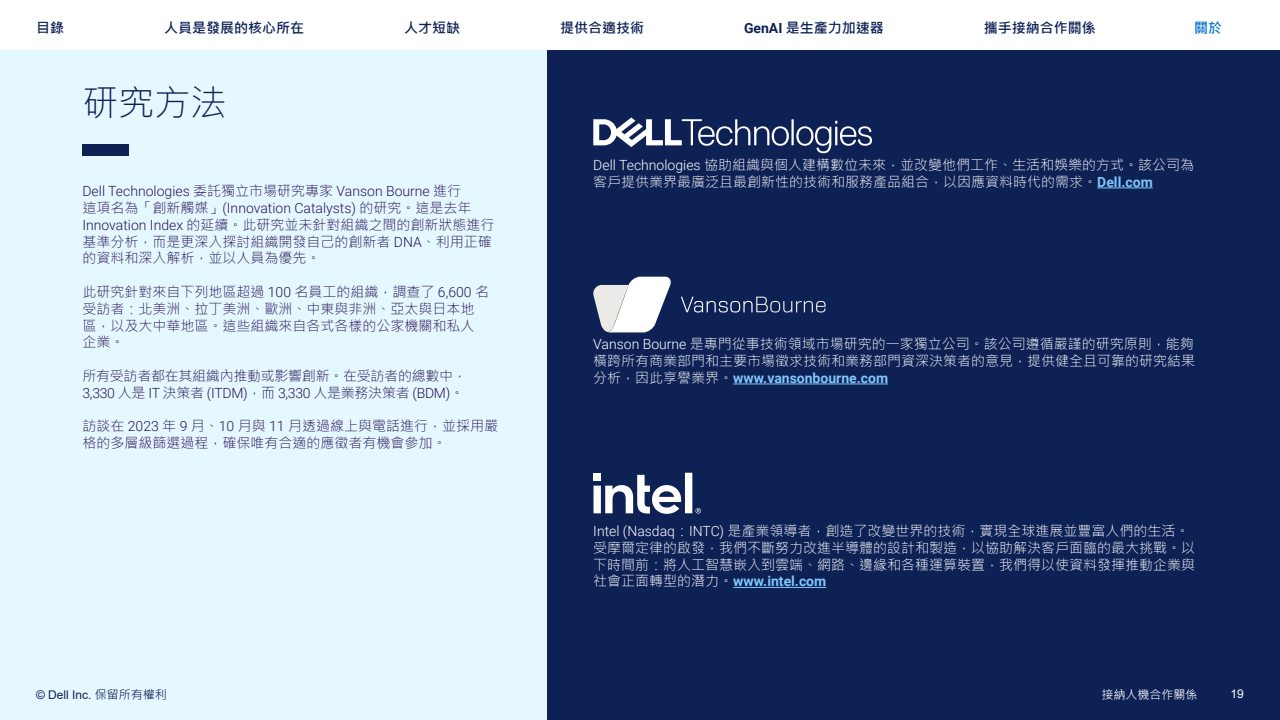
<style>
.page{position:relative;width:1280px;height:720px;background:#fff}
.page>*{position:absolute;margin:0;border:0;box-sizing:border-box;transform-origin:0 0}
.t1{font:300 36px "Microsoft Jheng Hei";color:#0d2155}
.t2{font:300 14px/16.8px "Microsoft Jheng Hei";color:#fff}
.t3{font:300 14px/16.8px "Microsoft Jheng Hei";color:#2a145a}
.t4{font:300 14px/16.8px "Roboto";color:#2a145a}
.t5{font:700 14px "Roboto";color:#80c7fb}
.t6{font:700 14px "Microsoft Jheng Hei";color:#0d2155}
.t7{font:300 14px "Roboto";letter-spacing:-.02em;color:#2a145a}
.t8{font:300 14px "Microsoft Jheng Hei";letter-spacing:-.02em;color:#2a145a}
.t9{font:700 14px "Microsoft Jheng Hei";color:#0672cb}
.t10{font:12px "Arial";color:#0d2155}
.t11{font:12px "Microsoft Jheng Hei";color:#fff}
.t12{font:12px "Arial";color:#fff}
.s1{font-family:"Roboto"}
.s2{font-family:"Microsoft Jheng Hei"}
.s3{font-family:"Roboto";font-weight:700;color:#80c7fb}
.s4{font-family:"Microsoft Jheng Hei";font-weight:300;color:#fff}
</style>
<div class="page">
<div style="left:0;top:50px;width:826px;height:670px;background:#e5f8ff"></div>
<div style="left:547px;top:50px;width:733px;height:670px;background:#0d2155"></div>
<hr style="left:1097px;top:188px;width:56px;height:1px;background:#80c7fb">
<hr style="left:733px;top:384px;width:155px;height:1px;background:#80c7fb">
<hr style="left:733px;top:587px;width:93px;height:1px;background:#80c7fb">
<svg style="left:593px;top:117px;width:279px;height:36px"></svg>
<svg style="left:681px;top:297px;width:145px;height:15px"></svg>
<svg style="left:593px;top:277px;width:78px;height:55px"></svg>
<div style="left:82px;top:144px;width:47px;height:11px;background:#0d2155"></div>
<div style="left:593px;top:473px;width:8px;height:8px;background:#fff"></div>
<svg style="left:594px;top:473px;width:107px;height:41px"></svg>
<p class="t6" style="left:36px;top:19px;width:29px">目錄</p>
<p class="t6" style="left:164px;top:19px;width:142px">人員是發展的核心所在</p>
<p class="t6" style="left:404px;top:19px;width:57px">人才短缺</p>
<p class="t6" style="left:560px;top:19px;width:85px">提供合適技術</p>
<p class="t6" style="left:744px;top:19px;width:141px"><span class="s1">GenAI</span> 是生產力加速器</p>
<p class="t6" style="left:984px;top:19px;width:113px">攜手接納合作關係</p>
<p class="t9" style="left:1194px;top:19px;width:29px">關於</p>
<h1 class="t1" style="left:82px;top:80px;width:145px">研究方法</h1>
<p class="t4" style="left:82px;top:182px;width:391px">Dell Technologies <span class="s2">委託獨立市場研究專家</span> Vanson Bourne <span class="s2">進行這項名為「創新觸媒」</span>(Innovation Catalysts) <span class="s2">的研究。這是去年</span></p>
<p class="t3" style="left:82px;top:216px;width:414px"><span class="s1">Innovation Index</span> 的延續。此研究並未針對組織之間的創新狀態進行基準分析，而是更深入探討組織開發自己的創新者 <span class="s1">DNA</span>、利用正確的資料和深入解析，並以人員為優先。</p>
<p class="t3" style="left:82px;top:283px;width:408px">此研究針對來自下列地區超過 <span class="s1">100</span> 名員工的組織，調查了 <span class="s1">6,600</span> 名受訪者：北美洲、拉丁美洲、歐洲、中東與非洲、亞太與日本地區，以及大中華地區。這些組織來自各式各樣的公家機關和私人企業。</p>
<p class="t8" style="left:82px;top:367px;width:386px">所有受訪者都在其組織內推動或影響創新。在受訪者的總數中，</p>
<p class="t7" style="left:82px;top:383px;width:383px">3,330 <span class="s2">人是</span> IT <span class="s2">決策者</span> (ITDM)<span class="s2">，而</span> 3,330 <span class="s2">人是業務決策者</span> (BDM)<span class="s2">。</span></p>
<p class="t3" style="left:82px;top:418px;width:417px">訪談在 <span class="s1">2023</span> 年 <span class="s1">9</span> 月、<span class="s1">10</span> 月與 <span class="s1">11</span> 月透過線上與電話進行，並採用嚴格的多層級篩選過程，確保唯有合適的應徵者有機會參加。</p>
<p class="t2" style="left:593px;top:156px;width:602px"><span class="s1">Dell Technologies</span> 協助組織與個人建構數位未來，並改變他們工作、生活和娛樂的方式。該公司為客戶提供業界最廣泛且最創新性的技術和服務產品組合，以因應資料時代的需求。<span class="s3">Dell.com</span></p>
<p class="t2" style="left:593px;top:336px;width:603px"><span class="s1">Vanson Bourne</span> 是專門從事技術領域市場研究的一家獨立公司。該公司遵循嚴謹的研究原則，能夠橫跨所有商業部門和主要市場徵求技術和業務部門資深決策者的意見，提供健全且可靠的研究結果</p>
<p class="t5" style="left:593px;top:368px;width:296px"><span class="s4">分析，因此享譽業界。</span>www.vansonbourne.com</p>
<p class="t2" style="left:593px;top:522px;width:603px"><span class="s1">Intel (Nasdaq</span>：<span class="s1">INTC)</span> 是產業領導者，創造了改變世界的技術，實現全球進展並豐富人們的生活。受摩爾定律的啟發，我們不斷努力改進半導體的設計和製造，以協助解決客戶面臨的最大挑戰。以下時間前：將人工智慧嵌入到雲端、網路、邊緣和各種運算裝置，我們得以使資料發揮推動企業與</p>
<p class="t5" style="left:593px;top:572px;width:235px"><span class="s4">社會正面轉型的潛力。</span>www.intel.com</p>
<p class="t10" style="left:36px;top:686px;width:132px">© Dell Inc. <span class="s2">保留所有權利</span></p>
<p class="t11" style="left:1102px;top:687px;width:97px">接納人機合作關係</p>
<p class="t12" style="left:1231px;top:685px;width:15px">19</p>
</div>
